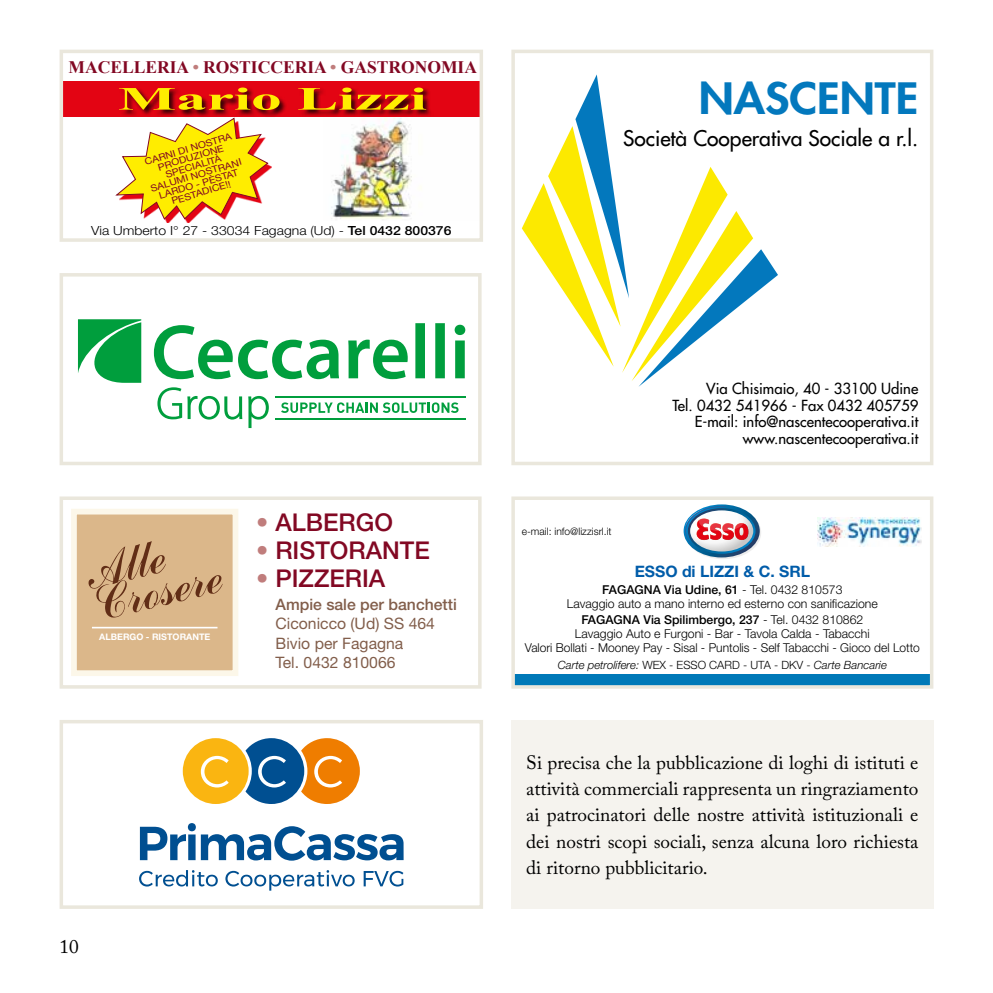
<style>
.page{position:relative;width:993px;height:993px;background:#fff}
.page>*{position:absolute;margin:0;border:0;box-sizing:border-box;transform-origin:0 0}
.t1{font:50.75px "Naples Normal";color:#612d16}
.t2{font:800 42px "Futura Std";color:#0378bd;scale:1.1 1}
.t3{font:700 32.55px "Times New Roman";color:#ffed00;scale:1.89 1}
.t4{font:500 24.5px "Helvetica Neue LT Std";color:#820823}
.t5{font:500 21px "Futura Std";color:#000}
.t6{font:19.25px/26.2px "Adobe Caslon Pro";color:#000;text-align:justify}
.t7{font:700 17.5px "Times New Roman";color:#820823}
.t8{font:15.75px/19.2px "Helvetica Neue LT Std";color:#825e4b}
.t9{font:500 15.75px "Helvetica Neue LT Std";color:#825e4b}
.t10{font:700 15.75px "Helvetica Neue LT Std";color:#005ca9}
.t11{font:500 14.88px/16.6px "Futura Std";color:#000;text-align:right}
.t12{font:300 12.6px "Helvetica Neue LT Std";color:#000;scale:1.11 1}
.t13{font:300 12.25px/14px "Helvetica Neue LT Std";color:#000;text-align:center}
.t14{font:italic 300 11.38px "Helvetica Neue LT Std";color:#000}
.t15{font:300 10.33px "Helvetica Neue LT Std";color:#000}
.t16{font:9.45px/9.1px "Helvetica Neue LT Std";color:#820823;text-align:center;scale:1.11 1}
.t17{font:700 9.1px "Helvetica Neue LT Std";color:#fff}
.s1{color:#c07d7c}
.s2{font-weight:500}
.s3{font-style:normal}
</style>
<div class="page">
<div style="left:511px;top:719px;width:422px;height:189px;background:#f5f3ee"></div>
<div style="left:513px;top:674px;width:418px;height:12px;background:#0079b8"></div>
<div style="left:511px;top:496px;width:422px;height:192px;border:4px solid #eae7dc"></div>
<div style="left:183px;top:738px;width:65px;height:65px;background:#fab511;border-radius:50%"></div>
<svg style="left:201px;top:755px;width:28px;height:32px"></svg>
<svg style="left:245px;top:738px;width:115px;height:65px"></svg>
<svg style="left:139px;top:870px;width:79px;height:16px"></svg>
<svg style="left:225px;top:870px;width:129px;height:20px"></svg>
<svg style="left:363px;top:870px;width:40px;height:16px"></svg>
<svg style="left:140px;top:823px;width:263px;height:37px"></svg>
<div style="left:60px;top:719px;width:423px;height:189px;border:4px solid #eae7dc"></div>
<img style="left:331px;top:116px;width:147px;height:104px">
<div style="left:62px;top:81px;width:421px;height:35px;background:#e30413"></div>
<div style="left:119px;top:87px;width:314px;height:30px;background:#000;opacity:.75"></div>
<svg style="left:115px;top:117px;width:153px;height:103px"></svg>
<div style="left:60px;top:50px;width:423px;height:192px;border:4px solid #eae7dc"></div>
<div style="left:511px;top:50px;width:422px;height:415px;border:4px solid #eae7dc"></div>
<svg style="left:521px;top:74px;width:256px;height:312px"></svg>
<div style="left:60px;top:496px;width:421px;height:192px;border:4px solid #eae7dc"></div>
<svg style="left:71px;top:509px;width:167px;height:167px;background:#dfbf96"></svg>
<hr style="left:92px;top:626px;width:125px;height:2px;background:#fff">
<svg style="left:683px;top:504px;width:76px;height:53px"></svg>
<svg style="left:698px;top:511px;width:45px;height:20px"></svg>
<img style="left:817px;top:517px;width:103px;height:29px">
<svg style="left:78px;top:319px;width:387px;height:109px"></svg>
<hr style="left:274px;top:396px;width:191px;height:1px;background:#009e3d">
<hr style="left:274px;top:418px;width:191px;height:1px;background:#009e3d">
<div style="left:60px;top:273px;width:421px;height:192px;border:4px solid #eae7dc"></div>
<h3 class="t7" style="left:69px;top:55px;width:410px">MACELLERIA <span class="s1">•</span> ROSTICCERIA <span class="s1">•</span> GASTRONOMIA</h3>
<h3 class="t3" style="left:118px;top:76px;width:165px">Mario Lizzi</h3>
<p class="t16" style="left:141px;top:158px;width:87px;rotate:-17deg">CARNI DI NOSTRA<br>PRODUZIONE<br>SPECIALITÀ<br>SALUMI NOSTRANI<br>LARDO - PÈSTAT<br>PESTADICE!!</p>
<p class="t12" style="left:91px;top:222px;width:326px">Via Umberto I° 27 - 33034 Fagagna (Ud) - <span class="s2">Tel 0432 800376</span></p>
<h2 class="t2" style="left:698px;top:72px;width:201px">NASCENTE</h2>
<h3 class="t5" style="left:623px;top:125px;width:296px">Società Cooperativa Sociale a r.l.</h3>
<h1 class="t1" style="left:79px;top:547px;width:82px;rotate:-14deg">Alle</h1>
<h1 class="t1" style="left:87px;top:579px;width:132px;rotate:-14deg">Crosere</h1>
<p class="t17" style="left:99px;top:631px;width:113px">ALBERGO - RISTORANTE</p>
<h3 class="t4" style="left:256px;top:508px;width:138px"><span class="s1">•</span> ALBERGO</h3>
<h3 class="t4" style="left:256px;top:536px;width:175px"><span class="s1">•</span> RISTORANTE</h3>
<h3 class="t4" style="left:256px;top:564px;width:130px"><span class="s1">•</span> PIZZERIA</h3>
<p class="t9" style="left:275px;top:595px;width:183px">Ampie sale per banchetti</p>
<p class="t8" style="left:275px;top:613px;width:161px">Ciconicco (Ud) SS 464<br>Bivio per Fagagna<br>Tel. 0432 810066</p>
<h3 class="t6" style="left:60px;top:933px;width:21px">10</h3>
<p class="t15" style="left:521px;top:525px;width:91px">e-mail: info@lizzisrl.it</p>
<p class="t11" style="left:672px;top:380px;width:247px">Via Chisimaio, 40 - 33100 Udine<br>Tel. 0432 541966 - Fax 0432 405759<br>E-mail: info@nascentecooperativa.it www.nascentecooperativa.it</p>
<p class="t10" style="left:634px;top:561px;width:177px">ESSO di LIZZI &amp; C. SRL</p>
<p class="t13" style="left:566px;top:581px;width:312px"><span class="s2">FAGAGNA Via Udine, 61</span> - Tel. 0432 810573<br>Lavaggio auto a mano interno ed esterno con sanificazione</p>
<p class="t13" style="left:524px;top:612px;width:396px"><span class="s2">FAGAGNA Via Spilimbergo, 237</span> - Tel. 0432 810862<br>Lavaggio Auto e Furgoni - Bar - Tavola Calda - Tabacchi<br>Valori Bollati - Mooney Pay - Sisal - Puntolis - Self Tabacchi - Gioco del Lotto</p>
<p class="t14" style="left:557px;top:657px;width:330px">Carte petrolifere: <span class="s3">WEX - ESSO CARD - UTA - DKV -</span> Carte Bancarie</p>
<p class="t6" style="left:526px;top:748px;width:393px">Si precisa che la pubblicazione di loghi di istituti e attività commerciali rappresenta un ringraziamento ai patrocinatori delle nostre attività istituzionali e dei nostri scopi sociali, senza alcuna loro richiesta di ritorno pubblicitario.</p>
</div>
